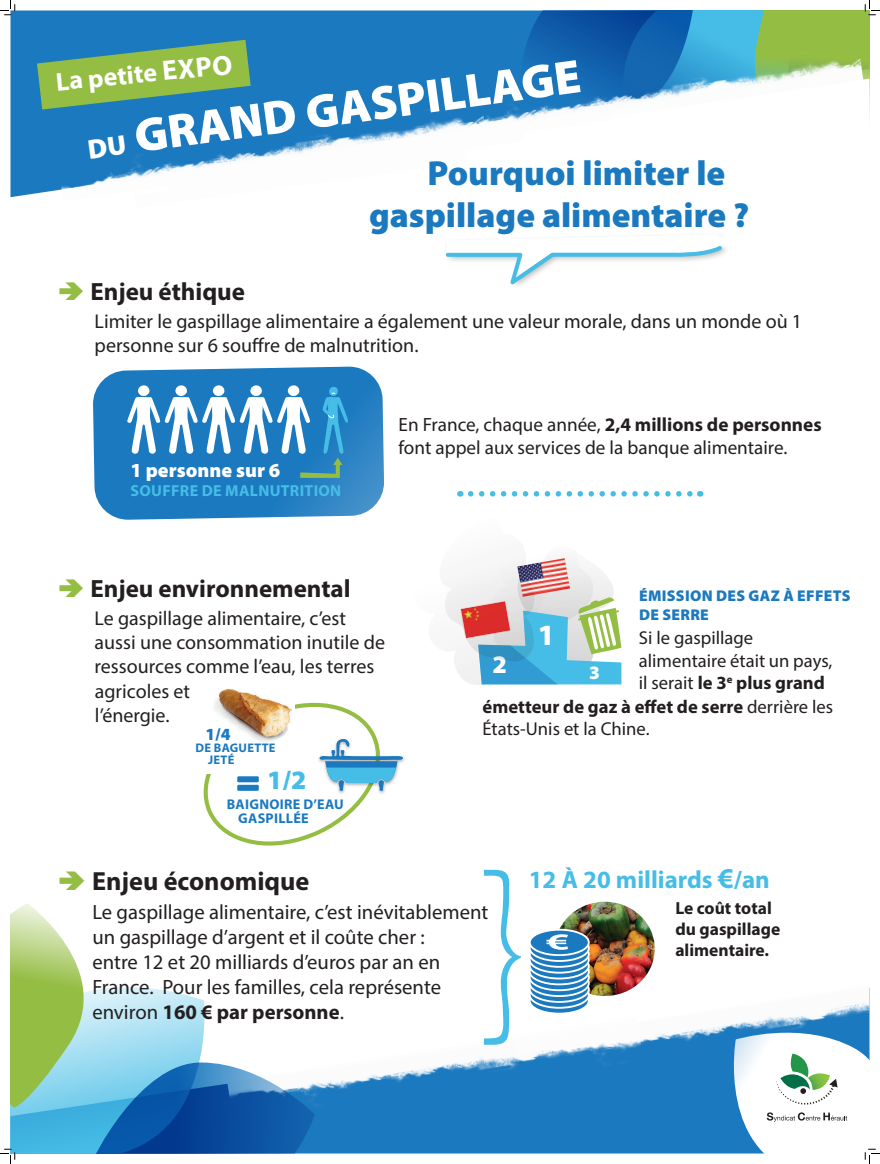
<style>
.page{position:relative;width:880px;height:1164px;background:#fff}
.page>*{position:absolute;margin:0;border:0;box-sizing:border-box;transform-origin:0 0}
.t1{font:900 47.8px "Myriad Pro";color:#fff}
.t2{font:900 34.85px/41.8px "Myriad Pro";color:#1b79bf}
.t3{font:900 29.55px "Myriad Pro";color:#fff}
.t4{font:900 26.65px "Myriad Pro";color:#46bde6}
.t5{font:700 26.25px "Myriad Pro";color:#231f20}
.t6{font:700 25.95px "Myriad Pro";color:#fff}
.t7{font:900 25.3px "Myriad Pro";color:#fff}
.t8{font:700 25px "Myriad Pro";color:#231f20}
.t9{font:700 24.9px "Myriad Pro";color:#46bde6}
.t10{font:20.7px/24.9px "Myriad Pro";color:#231f20}
.t11{font:20px/24px "Myriad Pro";color:#231f20}
.t12{font:900 19.95px "Myriad Pro";color:#fff}
.t13{font:19.2px/23.1px "Myriad Pro";color:#231f20}
.t14{font:900 18.9px "Myriad Pro";color:#fff}
.t15{font:18.6px/22.4px "Myriad Pro";color:#231f20}
.t16{font:700 17.5px/21px "Myriad Pro";color:#231f20}
.t17{font:900 17.1px "Myriad Pro";color:#1b79bf}
.t18{font:700 15.95px "Myriad Pro";letter-spacing:.02em;color:#46bde6}
.t19{font:900 15.6px/18.7px "Myriad Pro";letter-spacing:.02em;color:#1b79bf}
.t20{font:700 14.1px/13.5px "Myriad Pro";letter-spacing:.02em;color:#1b79bf}
.t21{font:700 12.5px/11.9px "Myriad Pro";letter-spacing:.02em;color:#1b79bf}
.s1{font-size:28.05px}
.s2{font-size:27.5px}
.s3{font-weight:700}
.s4{font-size:28.85px}
</style>
<div class="page">
<div style="left:10px;top:10px;width:434px;height:187px;background:#1b79bf"></div>
<svg style="left:37px;top:40px;width:214px;height:69px;background:#71a965"></svg>
<img style="left:57px;top:101px;width:387px;height:96px">
<div style="left:315px;top:1085px;width:415px;height:68px;background:#1b79bf"></div>
<img style="left:315px;top:1039px;width:329px;height:87px">
<img style="left:516px;top:995px;width:353px;height:90px">
<svg style="left:93px;top:366px;width:291px;height:154px;background:#388ac7"></svg>
<svg style="left:127px;top:384px;width:222px;height:94px"></svg>
<svg style="left:445px;top:558px;width:177px;height:127px"></svg>
<svg style="left:471px;top:491px;width:222px;height:5px"></svg>
<img style="left:219px;top:689px;width:37px;height:6px">
<svg style="left:203px;top:695px;width:200px;height:151px"></svg>
<img style="left:560px;top:901px;width:95px;height:94px">
<svg style="left:530px;top:988px;width:59px;height:25px"></svg>
<div style="left:529px;top:987px;width:61px;height:27px;border:2px solid #fff;border-radius:50%"></div>
<svg style="left:530px;top:982px;width:59px;height:25px"></svg>
<div style="left:529px;top:981px;width:61px;height:27px;border:2px solid #fff;border-radius:50%"></div>
<svg style="left:530px;top:976px;width:59px;height:25px"></svg>
<div style="left:529px;top:975px;width:61px;height:27px;border:2px solid #fff;border-radius:50%"></div>
<svg style="left:530px;top:970px;width:59px;height:26px"></svg>
<div style="left:529px;top:969px;width:61px;height:27px;border:2px solid #fff;border-radius:50%"></div>
<svg style="left:530px;top:964px;width:59px;height:26px"></svg>
<div style="left:529px;top:963px;width:61px;height:28px;border:2px solid #fff;border-radius:50%"></div>
<svg style="left:530px;top:958px;width:59px;height:26px"></svg>
<div style="left:529px;top:957px;width:61px;height:28px;border:2px solid #fff;border-radius:50%"></div>
<svg style="left:530px;top:953px;width:59px;height:25px"></svg>
<div style="left:529px;top:952px;width:61px;height:27px;border:2px solid #fff;border-radius:50%"></div>
<svg style="left:530px;top:947px;width:59px;height:25px"></svg>
<div style="left:529px;top:946px;width:61px;height:27px;border:2px solid #fff;border-radius:50%"></div>
<svg style="left:530px;top:941px;width:59px;height:25px"></svg>
<div style="left:529px;top:940px;width:61px;height:27px;border:2px solid #fff;border-radius:50%"></div>
<svg style="left:530px;top:935px;width:59px;height:25px"></svg>
<div style="left:529px;top:934px;width:61px;height:27px;border:2px solid #fff;border-radius:50%"></div>
<svg style="left:530px;top:929px;width:59px;height:26px"></svg>
<div style="left:529px;top:928px;width:61px;height:28px;border:2px solid #fff;border-radius:50%"></div>
<svg style="left:546px;top:934px;width:22px;height:15px"></svg>
<svg style="left:484px;top:869px;width:37px;height:175px"></svg>
<svg style="left:0;top:0;width:16px;height:16px"></svg>
<svg style="left:0;top:903px;width:315px;height:260px"></svg>
<svg style="left:444px;top:0;width:436px;height:286px"></svg>
<svg style="left:730px;top:1022px;width:150px;height:141px"></svg>
<p class="t6" style="left:54px;top:66px;width:179px;rotate:-6deg">La petite <span class="s1">EXPO</span></p>
<h1 class="t1" style="left:83px;top:112px;width:499px;rotate:-8deg"><span class="s2">DU</span> GRAND GASPILLAGE</h1>
<h2 class="t2" style="left:369px;top:151px;width:382px;text-indent:59px">Pourquoi limiter le gaspillage alimentaire ?</h2>
<p class="t8" style="left:90px;top:275px;width:156px">Enjeu éthique</p>
<p class="t11" style="left:95px;top:309px;width:709px">Limiter le gaspillage alimentaire a également une valeur morale, dans un monde où 1 personne sur 6 souffre de malnutrition.</p>
<p class="t12" style="left:130px;top:456px;width:152px">1 personne sur 6</p>
<p class="t18" style="left:131px;top:480px;width:212px">SOUFFRE DE MALNUTRITION</p>
<p class="t13" style="left:399px;top:412px;width:425px">En France, chaque année, <span class="s3">2,4 millions de personnes </span>font appel aux services de la banque alimentaire.</p>
<p class="t8" style="left:90px;top:572px;width:262px">Enjeu environnemental</p>
<p class="t11" style="left:95px;top:606px;width:292px">Le gaspillage alimentaire, c’est aussi une consommation inutile de ressources comme l’eau, les terres</p>
<p class="t11" style="left:95px;top:678px;width:97px">agricoles et l’énergie.</p>
<p class="t17" style="left:205px;top:722px;width:27px">1/4</p>
<p class="t21" style="left:208px;top:741px;width:69px;text-indent:-13px">DE BAGUETTE<br>JETÉ</p>
<p class="t20" style="left:238px;top:797px;width:107px;text-indent:-11px">BAIGNOIRE D’EAU<br>GASPILLÉE</p>
<h3 class="t4" style="left:267px;top:762px;width:41px">1/2</h3>
<h3 class="t3" style="left:538px;top:615px;width:18px">1</h3>
<p class="t7" style="left:492px;top:647px;width:16px">2</p>
<p class="t14" style="left:589px;top:659px;width:12px">3</p>
<p class="t19" style="left:639px;top:585px;width:213px">ÉMISSION DES GAZ À EFFETS<br>DE SERRE</p>
<p class="t15" style="left:639px;top:626px;width:195px">Si le gaspillage alimentaire était un pays, il serait <span class="s3">le 3</span><sup>e</sup> <span class="s3">plus grand</span></p>
<p class="t15" style="left:482px;top:695px;width:352px"><span class="s3">émetteur de gaz à effet de serre</span> derrière les<br>États-Unis et la Chine.</p>
<p class="t9" style="left:529px;top:863px;width:242px">12 À 20 milliards <span class="s4">€</span>/an</p>
<h3 class="t5" style="left:92px;top:864px;width:219px">Enjeu économique</h3>
<p class="t10" style="left:92px;top:899px;width:397px">Le gaspillage alimentaire, c’est inévitablement un gaspillage d’argent et il coûte cher :<br>entre 12 et 20 milliards d’euros par an en France. Pour les familles, cela représente environ <span class="s3">160 € par personne</span>.</p>
<p class="t16" style="left:675px;top:897px;width:106px">Le coût total du gaspillage alimentaire.</p>
</div>
